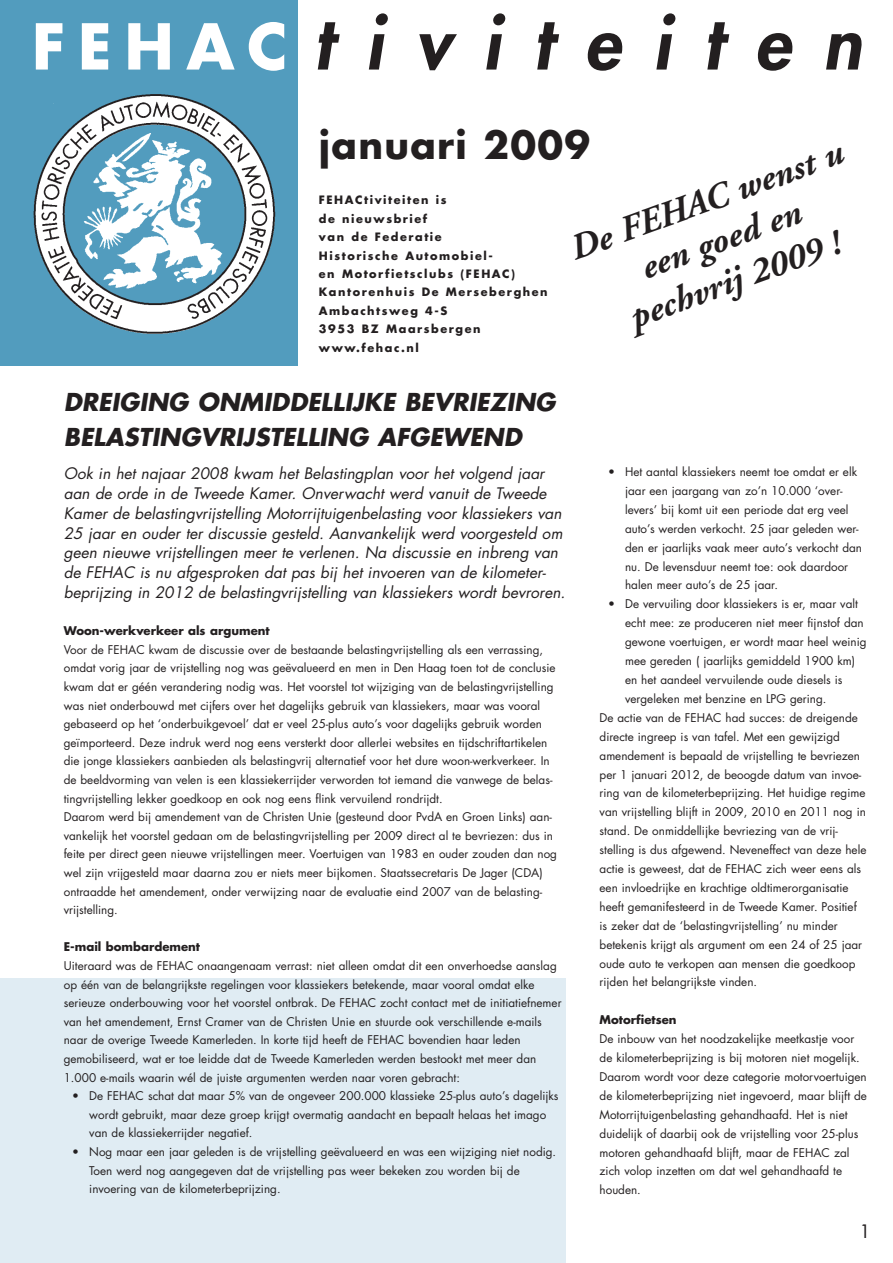
<style>
.page{position:relative;width:893px;height:1263px;background:#fff}
.page>*{position:absolute;margin:0;border:0;box-sizing:border-box;transform-origin:0 0}
.t1{font:italic 800 72px "Futura";letter-spacing:.445em;color:#231f20}
.t2{font:700 37.5px "Futura";letter-spacing:.035em;color:#231f20}
.t3{font:italic 700 36px/42px "Adobe Garamond";color:#231f20;text-align:center}
.t4{font:italic 700 24px/34.5px "Futura";color:#231f20}
.t5{font:18px "Futura";color:#231f20}
.t6{font:italic 15.45px/19.8px "Futura";color:#231f20}
.t7{font:11.7px/18.6px "Futura";color:#231f20}
.t8{font:700 11.7px "Futura";color:#231f20}
.t9{font:700 11.25px/18.5px "Futura";letter-spacing:.135em;color:#231f20}
.s1{font-weight:700;font-style:normal;font-size:61.5px;color:#fff}
</style>
<div class="page">
<div style="left:0;top:978px;width:566px;height:285px;background:#e0ecf3"></div>
<div style="left:0;top:0;width:13px;height:366px;background:#529cbe"></div>
<img style="left:13px;top:0;width:285px;height:366px">
<h1 class="t1" style="left:32px;top:8px;width:831px"><span class="s1">FEHAC</span>tiviteiten</h1>
<h2 class="t2" style="left:319px;top:128px;width:273px">januari 2009</h2>
<p class="t9" style="left:319px;top:192px;width:230px">FEHACtiviteiten is<br>de nieuwsbrief<br>van de Federatie<br>Historische Automobiel-<br>en Motorfietsclubs (FEHAC)<br>Kantorenhuis De Merseberghen<br>Ambachtsweg 4-S<br>3953 BZ Maarsbergen www.fehac.nl</p>
<h3 class="t3" style="left:565px;top:233px;width:289px;rotate:-20deg">De FEHAC wenst u een goed en pechvrij 2009 !</h3>
<h3 class="t4" style="left:64px;top:387px;width:493px">DREIGING ONMIDDELLIJKE BEVRIEZING<br>BELASTINGVRIJSTELLING AFGEWEND</h3>
<p class="t6" style="left:64px;top:465px;width:503px">Ook in het najaar 2008 kwam het Belastingplan voor het volgend jaar aan de orde in de Tweede Kamer. Onverwacht werd vanuit de Tweede Kamer de belastingvrijstelling Motorrijtuigenbelasting voor klassiekers van 25 jaar en ouder ter discussie gesteld. Aanvankelijk werd voorgesteld om geen nieuwe vrijstellingen meer te verlenen. Na discussie en inbreng van de FEHAC is nu afgesproken dat pas bij het invoeren van de kilometer&shy;beprijzing in 2012 de belastingvrijstelling van klassiekers wordt bevroren.</p>
<p class="t8" style="left:64px;top:625px;width:208px">Woon-werkverkeer als argument</p>
<p class="t7" style="left:64px;top:641px;width:495px">Voor de FEHAC kwam de discussie over de bestaande belastingvrijstelling als een verrassing, omdat vorig jaar de vrijstelling nog was geëvalueerd en men in Den Haag toen tot de conclusie kwam dat er géén verandering nodig was. Het voorstel tot wijziging van de belastingvrijstelling was niet onderbouwd met cijfers over het dagelijks gebruik van klassiekers, maar was vooral gebaseerd op het ‘onderbuikgevoel’ dat er veel 25-plus auto’s voor dagelijks gebruik worden geïmporteerd. Deze indruk werd nog eens versterkt door allerlei websites en tijdschriftartikelen die jonge klassiekers aanbieden als belastingvrij alternatief voor het dure woon-werkverkeer. In de beeldvorming van velen is een klassiekerrijder verworden tot iemand die vanwege de belas&shy;tingvrijstelling lekker goedkoop en ook nog eens flink vervuilend rondrijdt.<br>Daarom werd bij amendement van de Christen Unie (gesteund door PvdA en Groen Links) aan&shy;vankelijk het voorstel gedaan om de belastingvrijstelling per 2009 direct al te bevriezen: dus in feite per direct geen nieuwe vrijstellingen meer. Voertuigen van 1983 en ouder zouden dan nog wel zijn vrijgesteld maar daarna zou er niets meer bijkomen. Staatssecretaris De Jager (CDA) ontraadde het amendement, onder verwijzing naar de evaluatie eind 2007 van de belasting&shy;vrijstelling.</p>
<p class="t8" style="left:64px;top:942px;width:138px">E-mail bombardement</p>
<p class="t7" style="left:64px;top:957px;width:499px">Uiteraard was de FEHAC onaangenaam verrast: niet alleen omdat dit een onverhoedse aanslag op één van de belangrijkste regelingen voor klassiekers betekende, maar vooral omdat elke serieuze onderbouwing voor het voorstel ontbrak. De FEHAC zocht contact met de initiatiefnemer van het amendement, Ernst Cramer van de Christen Unie en stuurde ook verschillende e-mails naar de overige Tweede Kamerleden. In korte tijd heeft de FEHAC bovendien haar leden gemobiliseerd, wat er toe leidde dat de Tweede Kamerleden werden bestookt met meer dan 1.000 e-mails waarin wél de juiste argumenten werden naar voren gebracht:</p>
<p class="t7" style="left:89px;top:1088px;width:471px;text-indent:-17px">• De FEHAC schat dat maar 5% van de ongeveer 200.000 klassieke 25-plus auto’s dagelijks wordt gebruikt, maar deze groep krijgt overmatig aandacht en bepaalt helaas het imago van de klassiekerrijder negatief.</p>
<p class="t7" style="left:89px;top:1143px;width:468px;text-indent:-17px">• Nog maar een jaar geleden is de vrijstelling geëvalueerd en was een wijziging niet nodig.<br>Toen werd nog aangegeven dat de vrijstelling pas weer bekeken zou worden bij de invoering van de kilometerbeprijzing.</p>
<p class="t7" style="left:625px;top:463px;width:238px;text-indent:-17px">• Het aantal klassiekers neemt toe omdat er elk jaar een jaargang van zo’n 10.000 ‘over&shy;levers’ bij komt uit een periode dat erg veel auto’s werden verkocht. 25 jaar geleden wer&shy;den er jaarlijks vaak meer auto’s verkocht dan nu. De levensduur neemt toe: ook daardoor halen meer auto’s de 25 jaar.</p>
<p class="t7" style="left:608px;top:596px;width:251px">• De vervuiling door klassiekers is er, maar valt</p>
<p class="t7" style="left:625px;top:615px;width:240px">echt mee: ze produceren niet meer fijnstof dan</p>
<p class="t7" style="left:625px;top:634px;width:243px">gewone voertuigen, er wordt maar heel weinig</p>
<p class="t7" style="left:625px;top:652px;width:232px">mee gereden ( jaarlijks gemiddeld 1900 km)</p>
<p class="t7" style="left:625px;top:671px;width:219px">en het aandeel vervuilende oude diesels is</p>
<p class="t7" style="left:625px;top:690px;width:203px">vergeleken met benzine en LPG gering.</p>
<p class="t7" style="left:600px;top:709px;width:260px">De actie van de FEHAC had succes: de dreigende</p>
<p class="t7" style="left:600px;top:728px;width:242px">directe ingreep is van tafel. Met een gewijzigd</p>
<p class="t7" style="left:600px;top:747px;width:262px">amendement is bepaald de vrijstelling te bevriezen</p>
<p class="t7" style="left:600px;top:766px;width:263px">per 1 januari 2012, de beoogde datum van invoe-</p>
<p class="t7" style="left:600px;top:785px;width:267px">ring van de kilometerbeprijzing. Het huidige regime</p>
<p class="t7" style="left:600px;top:804px;width:268px">van vrijstelling blijft in 2009, 2010 en 2011 nog in</p>
<p class="t7" style="left:600px;top:823px;width:240px">stand. De onmiddellijke bevriezing van de vrij-</p>
<p class="t7" style="left:600px;top:841px;width:268px">stelling is dus afgewend. Neveneffect van deze hele</p>
<p class="t7" style="left:600px;top:860px;width:263px">actie is geweest, dat de FEHAC zich weer eens als</p>
<p class="t7" style="left:600px;top:879px;width:250px">een invloedrijke en krachtige oldtimerorganisatie</p>
<p class="t7" style="left:600px;top:898px;width:259px">heeft gemanifesteerd in de Tweede Kamer. Positief</p>
<p class="t7" style="left:600px;top:917px;width:240px">is zeker dat de ‘belastingvrijstelling’ nu minder</p>
<p class="t7" style="left:600px;top:936px;width:264px">betekenis krijgt als argument om een 24 of 25 jaar</p>
<p class="t7" style="left:600px;top:955px;width:257px">oude auto te verkopen aan mensen die goedkoop</p>
<p class="t7" style="left:600px;top:974px;width:159px">rijden het belangrijkste vinden.</p>
<p class="t8" style="left:600px;top:1014px;width:79px">Motorfietsen</p>
<p class="t7" style="left:600px;top:1030px;width:269px">De inbouw van het noodzakelijke meetkastje voor de kilometerbeprijzing is bij motoren niet mogelijk.<br>Daarom wordt voor deze categorie motorvoertuigen de kilometerbeprijzing niet ingevoerd, maar blijft de Motorrijtuigenbelasting gehandhaafd. Het is niet duidelijk of daarbij ook de vrijstelling voor 25-plus motoren gehandhaafd blijft, maar de FEHAC zal zich volop inzetten om dat wel gehandhaafd te houden.</p>
<h3 class="t5" style="left:859px;top:1223px;width:13px">1</h3>
</div>
